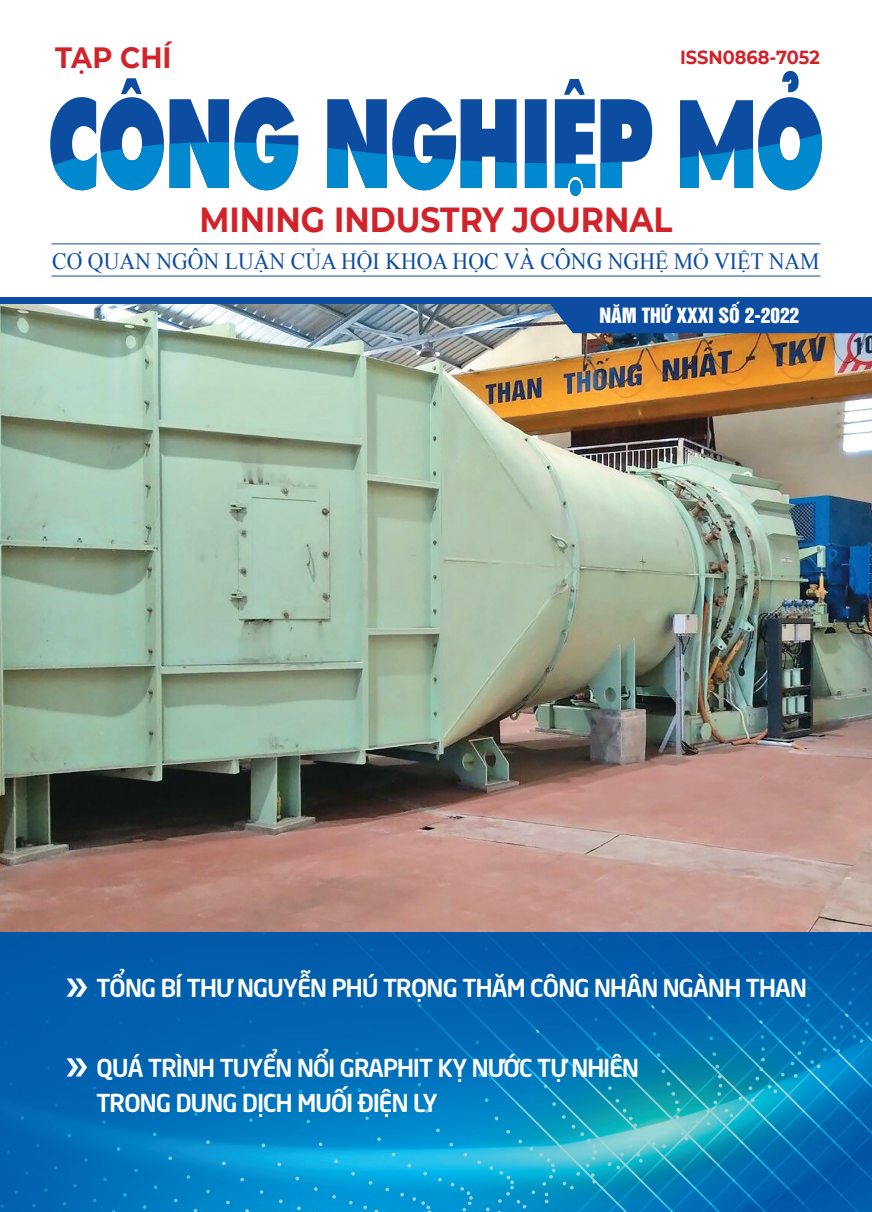
<style>
.page{position:relative;width:872px;height:1212px;background:#fff}
.page>*{position:absolute;margin:0;border:0;box-sizing:border-box;transform-origin:0 0}
.t1{font:700 34.8px "Montserrat";color:#d1232a;scale:.9 1}
.t2{font:700 29.25px "Montserrat";color:#d1232a;scale:.94 1}
.t3{font:700 24.45px/35.1px "UTM Neo Sans Intel";letter-spacing:-.03em;color:#fff}
.t4{font:23.25px "Times New Roman";color:#0d4da1;scale:.94 1}
.t5{font:19.2px "UTM Helvet Ins";color:#fff}
.t6{font:700 18.9px "Montserrat";color:#d1232a;scale:.94 1}
</style>
<div class="page">
<img style="left:0;top:931px;width:872px;height:281px">
<img style="left:0;top:304px;width:872px;height:627px">
<div style="left:550px;top:304px;width:322px;height:29px;background:#0d4da1"></div>
<hr style="left:51px;top:243px;width:769px;height:1px;background:#0d4da1">
<hr style="left:51px;top:276px;width:769px;height:1px;background:#0d4da1">
<svg style="left:78px;top:71px;width:721px;height:125px"></svg>
<svg style="left:50px;top:88px;width:772px;height:102px"></svg>
<svg style="left:67px;top:1058px;width:20px;height:18px"></svg>
<svg style="left:67px;top:978px;width:20px;height:19px"></svg>
<p class="t2" style="left:55px;top:36px;width:125px">TẠP CHÍ</p>
<p class="t6" style="left:680px;top:43px;width:150px">ISSN0868-7052</p>
<h1 class="t1" style="left:199px;top:195px;width:527px">MINING INDUSTRY JOURNAL</h1>
<p class="t4" style="left:52px;top:246px;width:818px">CƠ QUAN NGÔN LUẬN CỦA HỘI KHOA HỌC VÀ CÔNG NGHỆ MỎ VIỆT NAM</p>
<p class="t5" style="left:599px;top:300px;width:201px">NĂM THỨ XXXI SỐ 2-2022</p>
<p class="t3" style="left:96px;top:967px;width:712px">TỔNG BÍ THƯ NGUYỄN PHÚ TRỌNG THĂM CÔNG NHÂN NGÀNH THAN</p>
<p class="t3" style="left:96px;top:1047px;width:544px">QUÁ TRÌNH TUYỂN NỔI GRAPHIT KỴ NƯỚC TỰ NHIÊN<br>TRONG DUNG DỊCH MUỐI ĐIỆN LY</p>
</div>
